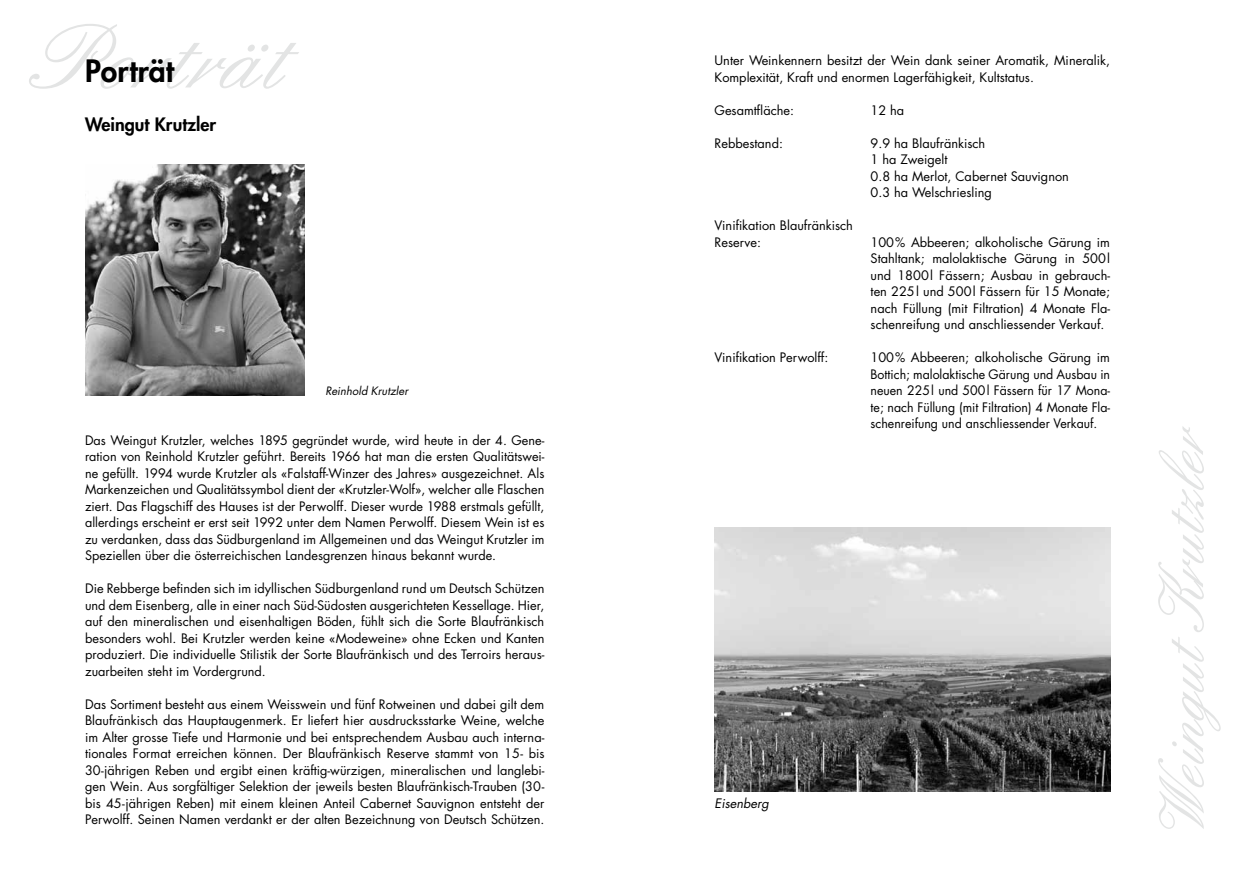
<style>
.page{position:relative;width:1259px;height:893px;background:#fff}
.page>*{position:absolute;margin:0;border:0;box-sizing:border-box;transform-origin:0 0}
.t1{font:69px "English 157 BT";color:#e3e4e4}
.t2{font:800 30px "Futura";color:#000}
.t3{font:800 18px "Futura";color:#000}
.t4{font:12.75px/16.5px "Futura";color:#000;text-align:justify}
.t5{font:italic 12.75px "Futura";color:#000}
.t6{font:italic 11.25px "Futura";color:#000}
</style>
<div class="page">
<svg style="left:29px;top:24px;width:270px;height:65px"></svg>
<img style="left:85px;top:164px;width:219px;height:231px">
<img style="left:714px;top:527px;width:396px;height:264px">
<h2 class="t2" style="left:85px;top:51px;width:90px">Porträt</h2>
<h3 class="t3" style="left:85px;top:113px;width:132px">Weingut Krutzler</h3>
<p class="t6" style="left:325px;top:383px;width:84px">Reinhold Krutzler</p>
<p class="t4" style="left:85px;top:432px;width:461px">Das Weingut Krutzler, welches 1895 gegründet wurde, wird heute in der 4. Gene&shy;ration von Reinhold Krutzler geführt. Bereits 1966 hat man die ersten Qualitätswei&shy;ne gefüllt. 1994 wurde Krutzler als «Falstaff-Winzer des Jahres» ausgezeichnet. Als Markenzeichen und Qualitätssymbol dient der «Krutzler-Wolf», welcher alle Flaschen ziert. Das Flagschiff des Hauses ist der Perwolff. Dieser wurde 1988 erstmals gefüllt, allerdings erscheint er erst seit 1992 unter dem Namen Perwolff. Diesem Wein ist es zu verdanken, dass das Südburgenland im Allgemeinen und das Weingut Krutzler im Speziellen über die österreichischen Landesgrenzen hinaus bekannt wurde.</p>
<p class="t4" style="left:85px;top:580px;width:461px">Die Rebberge befinden sich im idyllischen Südburgenland rund um Deutsch Schützen und dem Eisenberg, alle in einer nach Süd-Südosten ausgerichteten Kessellage. Hier, auf den mineralischen und eisenhaltigen Böden, fühlt sich die Sorte Blaufränkisch besonders wohl. Bei Krutzler werden keine «Modeweine» ohne Ecken und Kanten produziert. Die individuelle Stilistik der Sorte Blaufränkisch und des Terroirs heraus&shy;zuarbeiten steht im Vordergrund.</p>
<p class="t4" style="left:85px;top:696px;width:461px">Das Sortiment besteht aus einem Weisswein und fünf Rotweinen und dabei gilt dem Blaufränkisch das Hauptaugenmerk. Er liefert hier ausdrucksstarke Weine, welche im Alter grosse Tiefe und Harmonie und bei entsprechendem Ausbau auch interna&shy;tionales Format erreichen können. Der Blaufränkisch Reserve stammt von 15- bis 30-jährigen Reben und ergibt einen kräftig-würzigen, mineralischen und langlebi&shy;gen Wein. Aus sorgfältiger Selektion der jeweils besten Blaufränkisch-Trauben (30- bis 45-jährigen Reben) mit einem kleinen Anteil Cabernet Sauvignon entsteht der Perwolff. Seinen Namen verdankt er der alten Bezeichnung von Deutsch Schützen.</p>
<p class="t4" style="left:714px;top:52px;width:397px">Unter Weinkennern besitzt der Wein dank seiner Aromatik, Mineralik,<br>Komplexität, Kraft und enormen Lagerfähigkeit, Kultstatus.</p>
<p class="t4" style="left:714px;top:102px;width:81px">Gesamtfläche:</p>
<p class="t4" style="left:870px;top:102px;width:35px">12 ha</p>
<p class="t4" style="left:714px;top:135px;width:70px">Rebbestand:</p>
<p class="t4" style="left:870px;top:135px;width:200px;text-align:left">9.9 ha Blaufränkisch<br>1 ha Zweigelt<br>0.8 ha Merlot, Cabernet Sauvignon<br>0.3 ha Welschriesling</p>
<p class="t4" style="left:714px;top:217px;width:140px">Vinifikation Blaufränkisch<br>Reserve:</p>
<p class="t4" style="left:870px;top:234px;width:241px">100% Abbeeren; alkoholische Gärung im Stahltank; malolaktische Gärung in 500l und 1800l Fässern; Ausbau in gebrauch&shy;ten 225l und 500l Fässern für 15 Monate; nach Füllung (mit Filtration) 4 Monate Fla&shy;schenreifung und anschliessender Verkauf.</p>
<p class="t4" style="left:714px;top:349px;width:115px">Vinifikation Perwolff:</p>
<p class="t4" style="left:870px;top:349px;width:241px">100% Abbeeren; alkoholische Gärung im Bottich; malolaktische Gärung und Ausbau in neuen 225l und 500l Fässern für 17 Mona&shy;te; nach Füllung (mit Filtration) 4 Monate Fla&shy;schenreifung und anschliessender Verkauf.</p>
<p class="t5" style="left:714px;top:794px;width:56px">Eisenberg</p>
<h1 class="t1" style="left:1145px;top:824px;width:423px;rotate:-90deg">Weing utKrutzler</h1>
</div>
